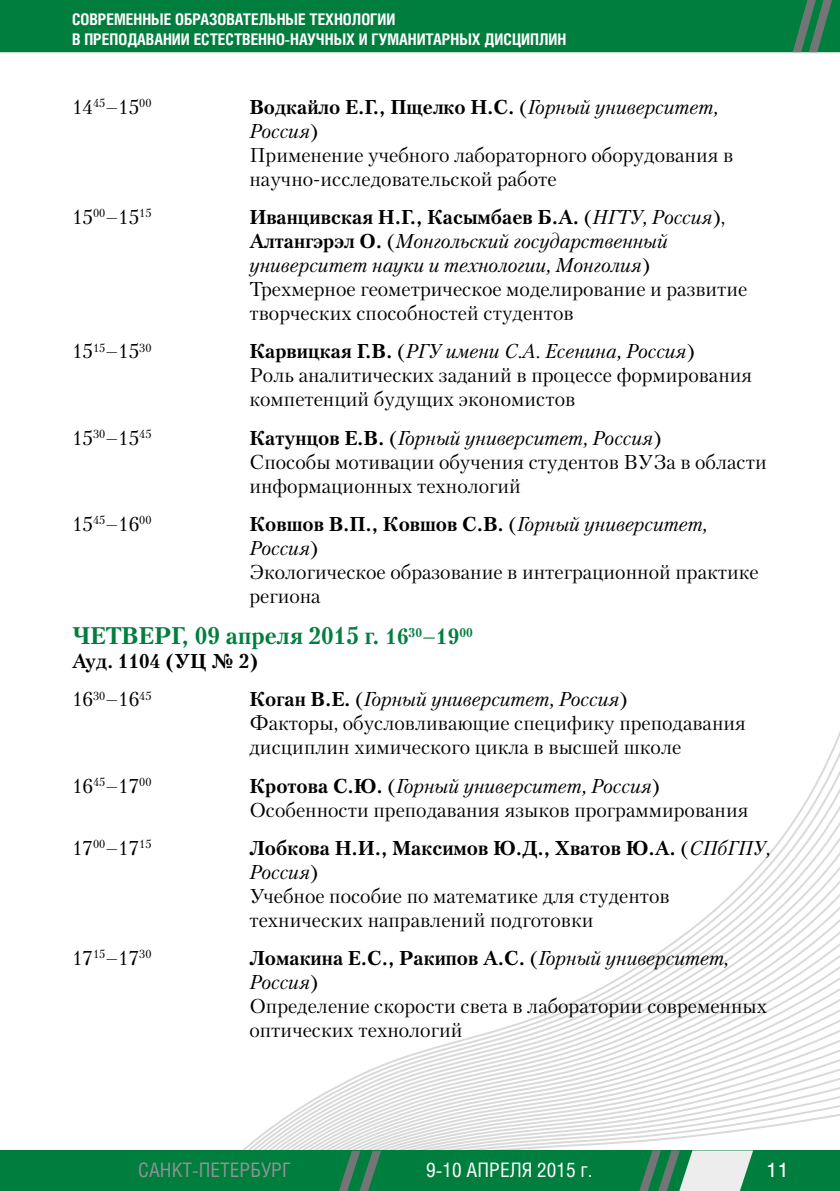
<style>
.page{position:relative;width:840px;height:1191px;background:#fff}
.page>*{position:absolute;margin:0;border:0;box-sizing:border-box;transform-origin:0 0}
.t1{font:700 24px "Petersburg C";color:#007e3e}
.t2{font:20px/24px "Petersburg C";color:#000}
.t3{font:700 20px/38.2px "Petersburg C";color:#000}
.t4{font:20px "Helios Cond";color:#fff}
.t5{font:20px "Helios Cond";color:#919396}
.t6{font:20px "Helios";color:#fff}
.t7{font:700 16px/19.2px "Helios Cond";color:#fff}
.s1{font-weight:700}
.s2{font-style:italic}
.s3{font-size:22px}
.s4{font-weight:400}
</style>
<div class="page">
<svg style="left:243px;top:734px;width:596px;height:416px"></svg>
<div style="left:0;top:1150px;width:839px;height:41px;background:#007e3e"></div>
<div style="left:0;top:0;width:839px;height:52px;background:#007e3e"></div>
<svg style="left:792px;top:0;width:39px;height:52px;background:#327a56"></svg>
<svg style="left:639px;top:1150px;width:113px;height:41px"></svg>
<svg style="left:339px;top:1150px;width:42px;height:41px"></svg>
<p class="t7" style="left:72px;top:10px;width:495px">СОВРЕМЕННЫЕ ОБРАЗОВАТЕЛЬНЫЕ ТЕХНОЛОГИИ<br>В ПРЕПОДАВАНИИ ЕСТЕСТВЕННО-НАУЧНЫХ И ГУМАНИТАРНЫХ ДИСЦИПЛИН</p>
<p class="t2" style="left:72px;top:95px;width:81px">14<sup>45</sup>–15<sup>00</sup></p>
<p class="t2" style="left:249px;top:95px;width:485px"><span class="s1">Водкайло Е.Г., Пщелко Н.С.</span> (<span class="s2">Горный университет, Россия</span>)<br>Применение учебного лабораторного оборудования в научно-исследовательской работе</p>
<p class="t2" style="left:72px;top:205px;width:81px">15<sup>00</sup>–15<sup>15</sup></p>
<p class="t2" style="left:249px;top:205px;width:499px"><span class="s1">Иванцивская Н.Г., Касымбаев Б.А.</span> (<span class="s2">НГТУ, Россия</span>), <span class="s1">Алтангэрэл О.</span> (<span class="s2">Монгольский государственный университет науки и технологии, Монголия</span>)<br>Трехмерное геометрическое моделирование и развитие творческих способностей студентов</p>
<p class="t2" style="left:72px;top:339px;width:81px">15<sup>15</sup>–15<sup>30</sup></p>
<p class="t2" style="left:249px;top:339px;width:504px"><span class="s1">Карвицкая Г.В.</span> (<span class="s2">РГУ имени С.А. Есенина, Россия</span>)<br>Роль аналитических заданий в процессе формирования компетенций будущих экономистов</p>
<p class="t2" style="left:72px;top:425px;width:81px">15<sup>30</sup>–15<sup>45</sup></p>
<p class="t2" style="left:249px;top:425px;width:518px"><span class="s1">Катунцов Е.В.</span> (<span class="s2">Горный университет, Россия</span>)<br>Способы мотивации обучения студентов ВУЗа в области информационных технологий</p>
<p class="t2" style="left:72px;top:511px;width:81px">15<sup>45</sup>–16<sup>00</sup></p>
<p class="t2" style="left:249px;top:511px;width:510px"><span class="s1">Ковшов В.П., Ковшов С.В.</span> (<span class="s2">Горный университет,<br>Россия</span>)<br>Экологическое образование в интеграционной практике региона</p>
<p class="t1" style="left:72px;top:621px;width:402px">ЧЕТВЕРГ, 09 апреля 2015 г. <span class="s3">16</span><sup>30</sup><span class="s3">–19</span><sup>00</sup></p>
<p class="t3" style="left:72px;top:641px;width:188px">Ауд. 1104 (УЦ № 2)<br><span class="s4">16</span><sup>30</sup><span class="s4">–16</span><sup>45</sup></p>
<p class="t2" style="left:249px;top:687px;width:497px"><span class="s1">Коган В.Е.</span> (<span class="s2">Горный университет, Россия</span>)<br>Факторы, обусловливающие специфику преподавания дисциплин химического цикла в высшей школе</p>
<p class="t2" style="left:72px;top:773px;width:81px">16<sup>45</sup>–17<sup>00</sup></p>
<p class="t2" style="left:249px;top:773px;width:500px"><span class="s1">Кротова С.Ю.</span> (<span class="s2">Горный университет, Россия</span>)<br>Особенности преподавания языков программирования</p>
<p class="t2" style="left:72px;top:835px;width:81px">17<sup>00</sup>–17<sup>15</sup></p>
<p class="t2" style="left:249px;top:835px;width:522px"><span class="s1">Лобкова Н.И., Максимов Ю.Д., Хватов Ю.А.</span> (<span class="s2">СПбГПУ, Россия</span>)<br>Учебное пособие по математике для студентов технических направлений подготовки</p>
<p class="t2" style="left:72px;top:945px;width:81px">17<sup>15</sup>–17<sup>30</sup></p>
<p class="t2" style="left:249px;top:945px;width:519px"><span class="s1">Ломакина Е.С., Ракипов А.С.</span> (<span class="s2">Горный университет, Россия</span>)<br>Определение скорости света в лаборатории современных оптических технологий</p>
<p class="t5" style="left:138px;top:1158px;width:154px">Санкт-Петербург</p>
<p class="t4" style="left:426px;top:1158px;width:168px">9-10 АПРЕЛЯ 2015 г.</p>
<p class="t6" style="left:765px;top:1157px;width:24px">11</p>
</div>
